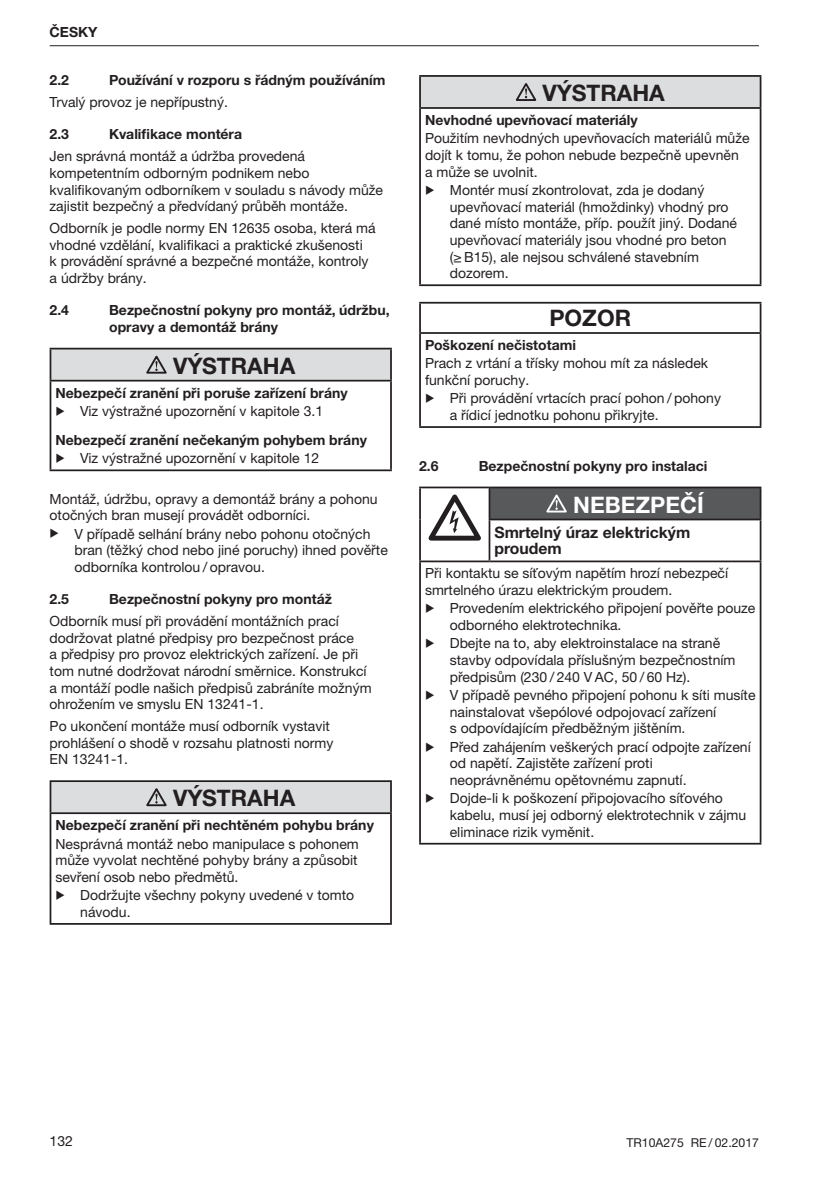
<style>
.page{position:relative;width:833px;height:1182px;background:#fff}
.page>*{position:absolute;margin:0;border:0;box-sizing:border-box;transform-origin:0 0}
.t1{font:700 22.75px "Hoermann Helvetica Neue";color:#231f20}
.t2{font:700 22.75px "Hoermann Helvetica Neue";color:#fff}
.t3{font:700 15.75px/16.6px "Hoermann Helvetica Neue";color:#231f20}
.t4{font:14px/16.6px "Hoermann Helvetica Neue Rm";color:#231f20}
.t5{font:700 14px/16.6px "Hoermann Helvetica Neue";color:#231f20}
.t6{font:12.25px "Hoermann Helvetica Neue Rm";color:#231f20}
.s1{font-size:11.2px}
</style>
<div class="page">
<div style="left:50px;top:348px;width:341px;height:32px;background:#dcddde"></div>
<hr style="left:50px;top:381px;width:1px;height:88px;background:#231f20">
<hr style="left:390px;top:381px;width:2px;height:88px;background:#231f20">
<hr style="left:50px;top:469px;width:342px;height:2px;background:#231f20">
<hr style="left:50px;top:348px;width:342px;height:1px;background:#231f20">
<hr style="left:50px;top:349px;width:1px;height:31px;background:#231f20">
<hr style="left:390px;top:349px;width:2px;height:31px;background:#231f20">
<hr style="left:50px;top:380px;width:342px;height:1px;background:#231f20">
<svg style="left:146px;top:355px;width:21px;height:18px"></svg>
<div style="left:50px;top:781px;width:341px;height:32px;background:#dcddde"></div>
<hr style="left:50px;top:780px;width:342px;height:2px;background:#231f20">
<hr style="left:50px;top:782px;width:1px;height:30px;background:#231f20">
<hr style="left:390px;top:782px;width:2px;height:30px;background:#231f20">
<hr style="left:50px;top:812px;width:342px;height:2px;background:#231f20">
<hr style="left:50px;top:814px;width:1px;height:108px;background:#231f20">
<hr style="left:390px;top:814px;width:2px;height:108px;background:#231f20">
<hr style="left:50px;top:922px;width:342px;height:2px;background:#231f20">
<svg style="left:146px;top:788px;width:21px;height:18px"></svg>
<div style="left:420px;top:76px;width:341px;height:32px;background:#dcddde"></div>
<hr style="left:419px;top:75px;width:342px;height:2px;background:#231f20">
<hr style="left:419px;top:77px;width:2px;height:30px;background:#231f20">
<hr style="left:760px;top:77px;width:1px;height:30px;background:#231f20">
<hr style="left:419px;top:107px;width:342px;height:2px;background:#231f20">
<hr style="left:419px;top:109px;width:2px;height:175px;background:#231f20">
<hr style="left:760px;top:109px;width:1px;height:175px;background:#231f20">
<hr style="left:419px;top:284px;width:342px;height:2px;background:#231f20">
<svg style="left:516px;top:83px;width:21px;height:18px"></svg>
<hr style="left:419px;top:302px;width:342px;height:1px;background:#231f20">
<hr style="left:419px;top:303px;width:2px;height:29px;background:#231f20">
<svg style="left:760px;top:303px;width:1px;height:29px"></svg>
<hr style="left:419px;top:332px;width:342px;height:2px;background:#231f20">
<hr style="left:419px;top:334px;width:2px;height:92px;background:#231f20">
<hr style="left:760px;top:334px;width:1px;height:92px;background:#231f20">
<hr style="left:419px;top:426px;width:342px;height:2px;background:#231f20">
<div style="left:489px;top:487px;width:272px;height:32px;background:#58595b"></div>
<hr style="left:489px;top:486px;width:272px;height:2px;background:#231f20">
<hr style="left:760px;top:488px;width:1px;height:30px;background:#231f20">
<hr style="left:419px;top:486px;width:70px;height:2px;background:#231f20">
<hr style="left:419px;top:488px;width:2px;height:31px;background:#231f20">
<hr style="left:419px;top:519px;width:2px;height:41px;background:#231f20">
<hr style="left:760px;top:562px;width:1px;height:280px;background:#231f20">
<hr style="left:489px;top:488px;width:1px;height:30px;background:#231f20">
<hr style="left:489px;top:518px;width:272px;height:2px;background:#231f20">
<hr style="left:489px;top:520px;width:1px;height:40px;background:#231f20">
<hr style="left:760px;top:520px;width:1px;height:40px;background:#231f20">
<hr style="left:419px;top:560px;width:70px;height:2px;background:#231f20">
<hr style="left:419px;top:562px;width:2px;height:280px;background:#231f20">
<hr style="left:489px;top:560px;width:272px;height:2px;background:#231f20">
<hr style="left:419px;top:842px;width:342px;height:2px;background:#231f20">
<svg style="left:429px;top:494px;width:52px;height:46px"></svg>
<svg style="left:546px;top:494px;width:21px;height:19px"></svg>
<hr style="left:50px;top:45px;width:709px;height:1px;background:#231f20">
<p class="t5" style="left:50px;top:25px;width:49px">ČESKY</p>
<p class="t5" style="left:50px;top:73px;width:21px">2.2</p>
<p class="t5" style="left:109px;top:73px;width:278px">Používání v rozporu s řádným používáním</p>
<p class="t4" style="left:50px;top:95px;width:180px">Trvalý provoz je nepřípustný.</p>
<p class="t5" style="left:50px;top:127px;width:21px">2.3</p>
<p class="t5" style="left:109px;top:127px;width:134px">Kvalifikace montéra</p>
<p class="t4" style="left:50px;top:149px;width:335px">Jen správná montáž a údržba provedená kompetentním odborným podnikem nebo kvalifikovaným odborníkem v souladu s návody může zajistit bezpečný a předvídaný průběh montáže.</p>
<p class="t4" style="left:50px;top:221px;width:327px">Odborník je podle normy EN 12635 osoba, která má vhodné vzdělání, kvalifikaci a praktické zkušenosti<br>k provádění správné a bezpečné montáže, kontroly a údržby brány.</p>
<p class="t5" style="left:50px;top:303px;width:21px">2.4</p>
<p class="t5" style="left:109px;top:303px;width:282px">Bezpečnostní pokyny pro montáž, údržbu, opravy a demontáž brány</p>
<h1 class="t1" style="left:173px;top:357px;width:124px">VÝSTRAHA</h1>
<p class="t5" style="left:55px;top:385px;width:294px">Nebezpečí zranění při poruše zařízení brány</p>
<p class="t4" style="left:55px;top:404px;width:269px"><span class="s1">▶</span> Viz výstražné upozornění v kapitole 3.1</p>
<p class="t5" style="left:55px;top:433px;width:313px">Nebezpečí zranění nečekaným pohybem brány</p>
<p class="t4" style="left:55px;top:451px;width:265px"><span class="s1">▶</span> Viz výstražné upozornění v kapitole 12</p>
<p class="t4" style="left:50px;top:491px;width:330px">Montáž, údržbu, opravy a demontáž brány a pohonu otočných bran musejí provádět odborníci.</p>
<p class="t4" style="left:74px;top:526px;width:315px;text-indent:-25px"><span class="s1">▶</span> V případě selhání brány nebo pohonu otočných bran (těžký chod nebo jiné poruchy) ihned pověřte odborníka kontrolou / opravou.</p>
<p class="t5" style="left:50px;top:592px;width:21px">2.5</p>
<p class="t5" style="left:109px;top:592px;width:224px">Bezpečnostní pokyny pro montáž</p>
<p class="t4" style="left:50px;top:614px;width:324px">Odborník musí při provádění montážních prací dodržovat platné předpisy pro bezpečnost práce<br>a předpisy pro provoz elektrických zařízení. Je při tom nutné dodržovat národní směrnice. Konstrukcí a montáží podle našich předpisů zabráníte možným ohrožením ve smyslu EN 13241-1.</p>
<p class="t4" style="left:50px;top:719px;width:285px">Po ukončení montáže musí odborník vystavit prohlášení o shodě v rozsahu platnosti normy<br>EN 13241-1.</p>
<h1 class="t1" style="left:173px;top:789px;width:124px">VÝSTRAHA</h1>
<p class="t5" style="left:55px;top:818px;width:320px">Nebezpečí zranění při nechtěném pohybu brány</p>
<p class="t4" style="left:55px;top:836px;width:305px;text-align:justify">Nesprávná montáž nebo manipulace s pohonem může vyvolat nechtěné pohyby brány a způsobit sevření osob nebo předmětů.</p>
<p class="t4" style="left:80px;top:888px;width:276px;text-indent:-25px"><span class="s1">▶</span> Dodržujte všechny pokyny uvedené v tomto návodu.</p>
<h1 class="t1" style="left:543px;top:85px;width:124px">VÝSTRAHA</h1>
<p class="t5" style="left:425px;top:113px;width:214px">Nevhodné upevňovací materiály</p>
<p class="t4" style="left:425px;top:131px;width:326px">Použitím nevhodných upevňovacích materiálů může dojít k tomu, že pohon nebude bezpečně upevněn a může se uvolnit.</p>
<p class="t4" style="left:450px;top:183px;width:289px;text-indent:-25px"><span class="s1">▶</span> Montér musí zkontrolovat, zda je dodaný upevňovací materiál (hmoždinky) vhodný pro dané místo montáže, příp. použít jiný. Dodané upevňovací materiály jsou vhodné pro beton (≥ B15), ale nejsou schválené stavebním dozorem.</p>
<h1 class="t1" style="left:549px;top:310px;width:83px">POZOR</h1>
<p class="t5" style="left:425px;top:338px;width:153px">Poškození nečistotami</p>
<p class="t4" style="left:425px;top:356px;width:285px">Prach z vrtání a třísky mohou mít za následek funkční poruchy.</p>
<p class="t4" style="left:450px;top:391px;width:273px;text-indent:-25px"><span class="s1">▶</span> Při provádění vrtacích prací pohon / pohony a řídicí jednotku pohonu přikryjte.</p>
<p class="t5" style="left:419px;top:458px;width:21px">2.6</p>
<p class="t5" style="left:479px;top:458px;width:230px">Bezpečnostní pokyny pro instalaci</p>
<h1 class="t2" style="left:573px;top:496px;width:132px">NEBEZPEČÍ</h1>
<p class="t3" style="left:494px;top:525px;width:197px">Smrtelný úraz elektrickým proudem</p>
<p class="t4" style="left:425px;top:566px;width:305px">Při kontaktu se síťovým napětím hrozí nebezpečí smrtelného úrazu elektrickým proudem.</p>
<p class="t4" style="left:450px;top:601px;width:307px;text-indent:-25px"><span class="s1">▶</span> Provedením elektrického připojení pověřte pouze odborného elektrotechnika.</p>
<p class="t4" style="left:450px;top:636px;width:287px;text-indent:-25px"><span class="s1">▶</span> Dbejte na to, aby elektroinstalace na straně stavby odpovídala příslušným bezpečnostním předpisům (230 / 240 V AC, 50 / 60 Hz).</p>
<p class="t4" style="left:450px;top:688px;width:307px;text-indent:-25px"><span class="s1">▶</span> V případě pevného připojení pohonu k síti musíte nainstalovat všepólové odpojovací zařízení<br>s odpovídajícím předběžným jištěním.</p>
<p class="t4" style="left:450px;top:739px;width:302px;text-indent:-25px"><span class="s1">▶</span> Před zahájením veškerých prací odpojte zařízení od napětí. Zajistěte zařízení proti neoprávněnému opětovnému zapnutí.</p>
<p class="t4" style="left:450px;top:791px;width:298px;text-indent:-25px"><span class="s1">▶</span> Dojde-li k poškození připojovacího síťového kabelu, musí jej odborný elektrotechnik v zájmu eliminace rizik vyměnit.</p>
<p class="t4" style="left:50px;top:1133px;width:25px">132</p>
<p class="t6" style="left:626px;top:1138px;width:134px">TR10A275 RE / 02.2017</p>
</div>
